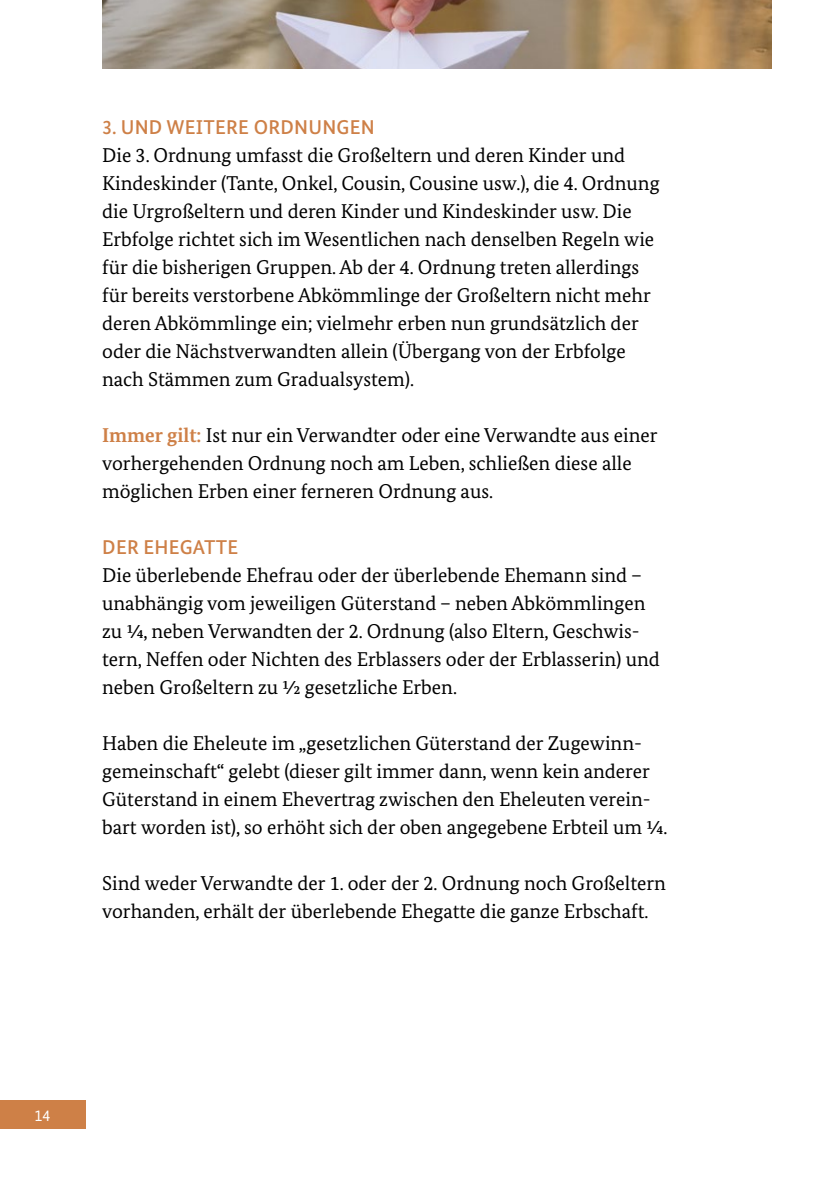
<style>
.page{position:relative;width:840px;height:1191px;background:#fff}
.page>*{position:absolute;margin:0;border:0;box-sizing:border-box;transform-origin:0 0}
.Innenseiten_P_Copy_10_14pt{font:20px/28px "Bundes Serif";color:#000}
.Innenseiten_H2_Headline_10_14pt{font:500 20px "Bundes Sans";letter-spacing:.01em;color:#ce8047}
.t1{font:16px "Bundes Sans";color:#fff}
.s1{font-weight:700;color:#ce8047}
</style>
<div class="page">
<div style="left:0;top:1100px;width:85px;height:28px;background:#ce8047"></div>
<img style="left:102px;top:0;width:669px;height:68px">
<h2 class="Innenseiten_H2_Headline_10_14pt" style="left:102px;top:115px;width:274px">3. UND WEITERE ORDNUNGEN</h2>
<p class="Innenseiten_P_Copy_10_14pt" style="left:102px;top:141px;width:558px">Die 3. Ordnung umfasst die Großeltern und deren Kinder und Kindeskinder (Tante, Onkel, Cousin, Cousine usw.), die 4. Ordnung die Urgroßeltern und deren Kinder und Kindeskinder usw. Die Erbfolge richtet sich im Wesentlichen nach denselben Regeln wie für die bisherigen Gruppen. Ab der 4. Ordnung treten allerdings für bereits verstorbene Abkömmlinge der Großeltern nicht mehr deren Abkömmlinge ein; vielmehr erben nun grundsätzlich der oder die Nächstverwandten allein (Übergang von der Erbfolge nach Stämmen zum Gradualsystem).</p>
<p class="Innenseiten_P_Copy_10_14pt" style="left:102px;top:421px;width:556px"><span class="s1">Immer gilt:</span> Ist nur ein Verwandter oder eine Verwandte aus einer vorhergehenden Ordnung noch am Leben, schließen diese alle möglichen Erben einer ferneren Ordnung aus.</p>
<h2 class="Innenseiten_H2_Headline_10_14pt" style="left:102px;top:535px;width:137px">DER EHEGATTE</h2>
<p class="Innenseiten_P_Copy_10_14pt" style="left:102px;top:561px;width:559px">Die überlebende Ehefrau oder der überlebende Ehemann sind – unabhängig vom jeweiligen Güterstand – neben Abkömmlingen zu ¼, neben Verwandten der 2. Ordnung (also Eltern, Geschwis&shy;tern, Neffen oder Nichten des Erblassers oder der Erblasserin) und neben Großeltern zu ½ gesetzliche Erben.</p>
<p class="Innenseiten_P_Copy_10_14pt" style="left:102px;top:729px;width:564px">Haben die Eheleute im „gesetzlichen Güterstand der Zugewinn&shy;gemeinschaft“ gelebt (dieser gilt immer dann, wenn kein anderer Güterstand in einem Ehevertrag zwischen den Eheleuten verein&shy;bart worden ist), so erhöht sich der oben angegebene Erbteil um ¼.</p>
<p class="Innenseiten_P_Copy_10_14pt" style="left:102px;top:869px;width:565px">Sind weder Verwandte der 1. oder der 2. Ordnung noch Großeltern vorhanden, erhält der überlebende Ehegatte die ganze Erbschaft.</p>
<p class="t1" style="left:35px;top:1105px;width:17px">14</p>
</div>
